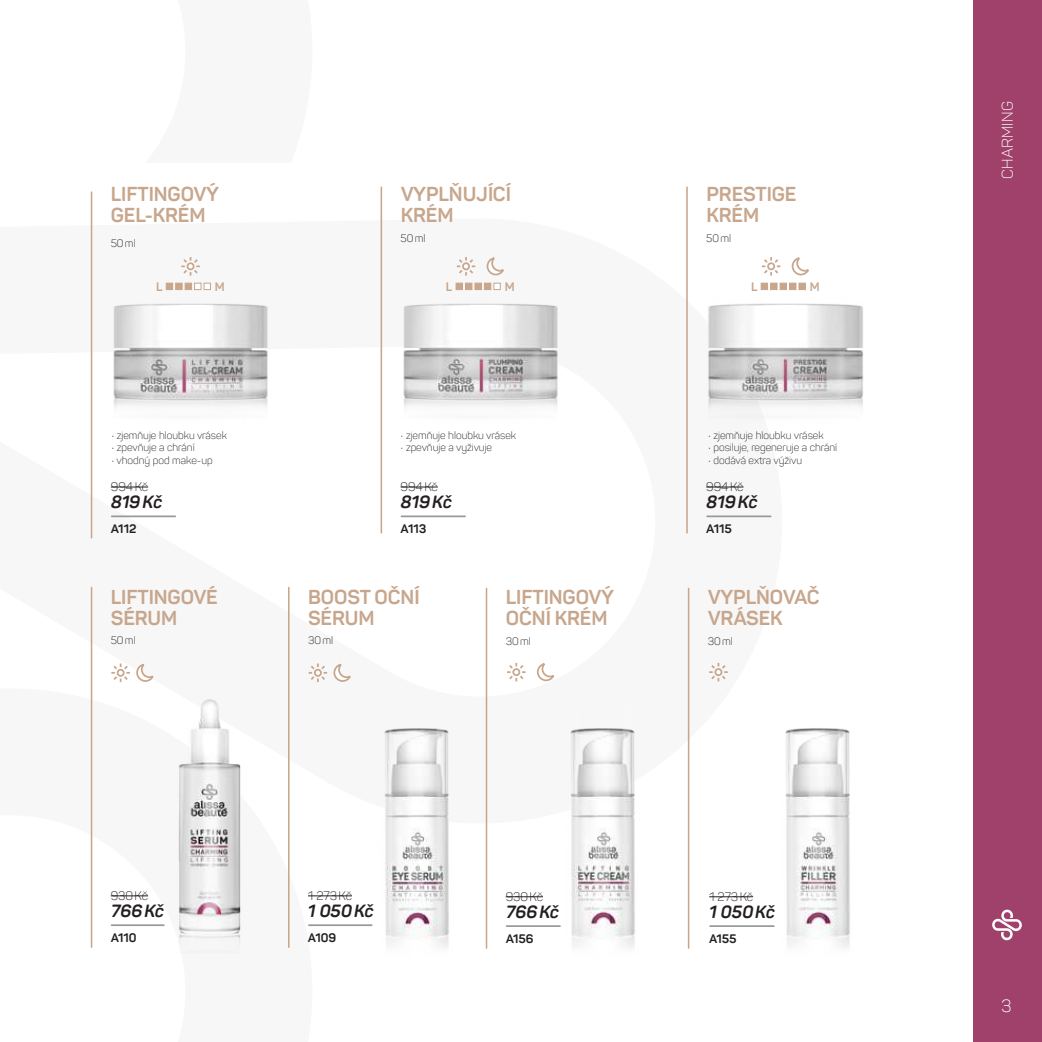
<style>
.page{position:relative;width:1042px;height:1042px;background:#fff}
.page>*{position:absolute;margin:0;border:0;box-sizing:border-box;transform-origin:0 0}
.t1{font:700 19.95px/21px "Panton";letter-spacing:-.005em;color:#c7a68c}
.t2{font:italic 700 17.5px "Panton";color:#231f20}
.t3{font:300 17.5px "Panton";color:#fff}
.t4{font:300 15.4px "Panton";letter-spacing:.02em;color:#fff}
.t5{font:300 12.25px "Panton";color:#231f20}
.t6{font:700 12.25px "Panton";color:#231f20}
.t7{font:700 12.25px "Panton";color:#c7a68c}
.t8{font:300 10.67px "Panton";color:#231f20}
.t9{font:300 10.5px "Panton";color:#231f20}
</style>
<div class="page">
<svg style="left:90px;top:186px;width:691px;height:768px"></svg>
<div style="left:973px;top:0;width:69px;height:1042px;background:#9f416b"></div>
<svg style="left:992px;top:909px;width:30px;height:31px"></svg>
<img style="left:371px;top:702px;width:90px;height:252px">
<img style="left:557px;top:702px;width:91px;height:252px">
<img style="left:772px;top:702px;width:78px;height:252px">
<img style="left:396px;top:273px;width:169px;height:164px">
<img style="left:698px;top:273px;width:166px;height:164px">
<hr style="left:380px;top:187px;width:2px;height:346px;background:#c7a68c">
<hr style="left:486px;top:588px;width:1px;height:360px;background:#c7a68c">
<hr style="left:688px;top:588px;width:1px;height:360px;background:#c7a68c">
<hr style="left:288px;top:587px;width:1px;height:360px;background:#c7a68c">
<hr style="left:686px;top:187px;width:2px;height:346px;background:#c7a68c">
<hr style="left:400px;top:487px;width:38px;height:1px;background:#231f20">
<hr style="left:401px;top:515px;width:64px;height:2px;background:#989999">
<hr style="left:506px;top:896px;width:37px;height:1px;background:#231f20">
<hr style="left:506px;top:925px;width:54px;height:2px;background:#989999">
<hr style="left:706px;top:487px;width:37px;height:1px;background:#231f20">
<hr style="left:707px;top:515px;width:64px;height:2px;background:#989999">
<hr style="left:308px;top:895px;width:44px;height:1px;background:#231f20">
<hr style="left:309px;top:924px;width:63px;height:2px;background:#989999">
<hr style="left:709px;top:896px;width:44px;height:1px;background:#231f20">
<hr style="left:710px;top:925px;width:64px;height:2px;background:#989999">
<svg style="left:457px;top:257px;width:18px;height:19px"></svg>
<svg style="left:486px;top:255px;width:21px;height:21px"></svg>
<svg style="left:181px;top:257px;width:19px;height:16px"></svg>
<svg style="left:762px;top:257px;width:18px;height:19px"></svg>
<svg style="left:791px;top:257px;width:21px;height:19px"></svg>
<svg style="left:507px;top:663px;width:18px;height:18px"></svg>
<svg style="left:536px;top:661px;width:21px;height:21px"></svg>
<svg style="left:709px;top:663px;width:19px;height:18px"></svg>
<svg style="left:309px;top:663px;width:18px;height:19px"></svg>
<svg style="left:333px;top:662px;width:21px;height:21px"></svg>
<img style="left:164px;top:684px;width:90px;height:269px">
<hr style="left:91px;top:587px;width:1px;height:360px;background:#c7a68c">
<hr style="left:111px;top:895px;width:37px;height:1px;background:#231f20">
<hr style="left:112px;top:924px;width:52px;height:2px;background:#989999">
<svg style="left:111px;top:662px;width:46px;height:21px"></svg>
<div style="left:761px;top:283px;width:7px;height:7px;background:#c7a68c"></div>
<div style="left:770px;top:283px;width:7px;height:7px;background:#c7a68c"></div>
<div style="left:780px;top:283px;width:7px;height:7px;background:#c7a68c"></div>
<div style="left:789px;top:283px;width:7px;height:7px;background:#c7a68c"></div>
<div style="left:798px;top:283px;width:8px;height:7px;background:#c7a68c;border:1px solid #c7a68c"></div>
<div style="left:456px;top:283px;width:7px;height:7px;background:#c7a68c"></div>
<div style="left:465px;top:283px;width:7px;height:7px;background:#c7a68c"></div>
<div style="left:474px;top:283px;width:8px;height:7px;background:#c7a68c;border:1px solid #c7a68c"></div>
<div style="left:484px;top:283px;width:7px;height:7px;background:#c7a68c"></div>
<div style="left:493px;top:283px;width:8px;height:7px;background:#fff;border:1px solid #c7a68c"></div>
<img style="left:106px;top:273px;width:169px;height:164px">
<hr style="left:91px;top:192px;width:1px;height:346px;background:#c7a68c">
<hr style="left:111px;top:487px;width:37px;height:1px;background:#231f20">
<hr style="left:112px;top:515px;width:63px;height:2px;background:#989999">
<h1 class="t1" style="left:111px;top:184px;width:110px">LIFTINGOVÝ<br>GEL-KRÉM</h1>
<p class="t8" style="left:111px;top:236px;width:26px">50ml</p>
<h1 class="t1" style="left:401px;top:184px;width:112px">VYPLŇUJÍCÍ<br>KRÉM</h1>
<p class="t8" style="left:400px;top:231px;width:26px">50ml</p>
<h1 class="t1" style="left:706px;top:184px;width:90px">PRESTIGE<br>KRÉM</h1>
<p class="t8" style="left:706px;top:231px;width:26px">50ml</p>
<p class="t7" style="left:156px;top:279px;width:7px">L</p>
<p class="t7" style="left:215px;top:279px;width:11px">M</p>
<p class="t7" style="left:446px;top:279px;width:7px">L</p>
<p class="t7" style="left:505px;top:279px;width:11px">M</p>
<p class="t7" style="left:751px;top:279px;width:7px">L</p>
<p class="t7" style="left:810px;top:279px;width:11px">M</p>
<p class="t9" style="left:111px;top:428px;width:117px">• zjemňuje hloubku vrásek</p>
<p class="t9" style="left:111px;top:441px;width:85px">• zpevňuje a chrání</p>
<p class="t9" style="left:111px;top:454px;width:103px">• vhodný pod make-up</p>
<p class="t9" style="left:400px;top:428px;width:117px">• zjemňuje hloubku vrásek</p>
<p class="t9" style="left:400px;top:441px;width:93px">• zpevňuje a vyživuje</p>
<p class="t9" style="left:708px;top:428px;width:117px">• zjemňuje hloubku vrásek</p>
<p class="t9" style="left:708px;top:441px;width:131px">• posiluje, regeneruje a chrání</p>
<p class="t9" style="left:708px;top:454px;width:96px">• dodává extra výživu</p>
<p class="t5" style="left:111px;top:479px;width:39px">994Kč</p>
<h2 class="t2" style="left:111px;top:491px;width:53px">819Kč</h2>
<p class="t5" style="left:400px;top:479px;width:39px">994Kč</p>
<h2 class="t2" style="left:400px;top:491px;width:53px">819Kč</h2>
<p class="t5" style="left:706px;top:479px;width:39px">994Kč</p>
<h2 class="t2" style="left:706px;top:491px;width:53px">819Kč</h2>
<p class="t6" style="left:111px;top:521px;width:27px">A112</p>
<p class="t6" style="left:400px;top:521px;width:27px">A113</p>
<p class="t6" style="left:706px;top:521px;width:27px">A115</p>
<h1 class="t1" style="left:111px;top:586px;width:108px">LIFTINGOVÉ<br>SÉRUM</h1>
<p class="t8" style="left:111px;top:634px;width:26px">50ml</p>
<h1 class="t1" style="left:308px;top:586px;width:113px">BOOST OČNÍ<br>SÉRUM</h1>
<h1 class="t1" style="left:506px;top:586px;width:110px">LIFTINGOVÝ<br>OČNÍ KRÉM</h1>
<h1 class="t1" style="left:708px;top:586px;width:113px">VYPLŇOVAČ<br>VRÁSEK</h1>
<p class="t8" style="left:308px;top:634px;width:27px">30ml</p>
<p class="t8" style="left:506px;top:634px;width:27px">30ml</p>
<p class="t8" style="left:708px;top:634px;width:27px">30ml</p>
<p class="t5" style="left:111px;top:888px;width:39px">930Kč</p>
<h2 class="t2" style="left:111px;top:900px;width:55px">766Kč</h2>
<p class="t6" style="left:111px;top:930px;width:27px">A110</p>
<p class="t5" style="left:308px;top:888px;width:45px">1 273Kč</p>
<h2 class="t2" style="left:308px;top:900px;width:67px">1 050Kč</h2>
<p class="t6" style="left:308px;top:930px;width:30px">A109</p>
<p class="t5" style="left:506px;top:889px;width:39px">930Kč</p>
<h2 class="t2" style="left:506px;top:901px;width:55px">766Kč</h2>
<p class="t6" style="left:506px;top:931px;width:29px">A156</p>
<p class="t5" style="left:709px;top:889px;width:45px">1 273Kč</p>
<h2 class="t2" style="left:709px;top:901px;width:67px">1 050Kč</h2>
<p class="t6" style="left:709px;top:931px;width:29px">A155</p>
<h3 class="t4" style="left:998px;top:179px;width:79px;rotate:-90deg">CHARMING</h3>
<h2 class="t3" style="left:1001px;top:995px;width:12px">3</h2>
</div>
